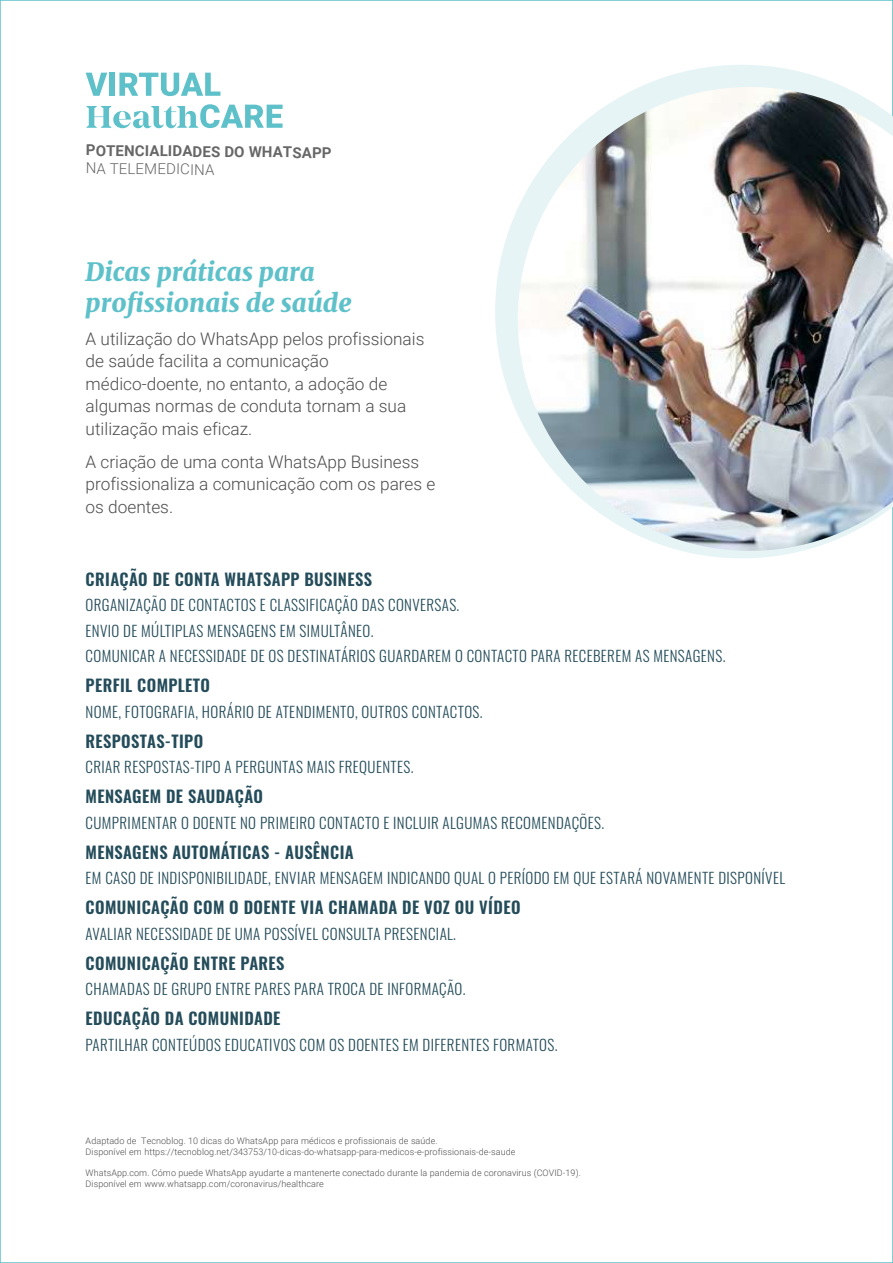
<style>
.page{position:relative;width:893px;height:1263px;background:#fff}
.page>*{position:absolute;margin:0;border:0;box-sizing:border-box;transform-origin:0 0}
.t1{font:italic 900 25.5px/30.6px "Merriweather";color:#5ec1ca}
.t2{font:300 17.25px/22.5px "Roboto";color:#4d4c4c}
.t3{font:600 16.5px "Oswald";letter-spacing:.025em;color:#244c5a}
.t4{font:300 15px/25.5px "Oswald";letter-spacing:.025em;color:#244c5a}
.t5{font:700 15px "Roboto";color:#676767}
.t6{font:300 15px "Roboto";color:#676767}
.t7{font:300 9px/10.8px "Roboto";letter-spacing:.01em;color:#4d4c4c}
</style>
<div class="page">
<svg style="left:86px;top:73px;width:21px;height:23px"></svg>
<div style="left:110px;top:73px;width:5px;height:23px;background:#5ec1ca"></div>
<svg style="left:119px;top:73px;width:101px;height:23px"></svg>
<svg style="left:86px;top:104px;width:197px;height:24px"></svg>
<svg style="left:495px;top:65px;width:398px;height:493px"></svg>
<img style="left:518px;top:87px;width:375px;height:464px">
<p class="t5" style="left:86px;top:139px;width:247px;rotate:1deg">POTENCIALIDADES DO WHATSAPP</p>
<p class="t6" style="left:86px;top:157px;width:130px;rotate:1deg">NA TELEMEDICINA</p>
<h1 class="t1" style="left:86px;top:256px;width:268px">Dicas práticas para profissionais de saúde</h1>
<p class="t2" style="left:86px;top:327px;width:340px">A utilização do WhatsApp pelos profissionais de saúde facilita a comunicação médico-doente, no entanto, a adoção de algumas normas de conduta tornam a sua utilização mais eficaz.</p>
<p class="t2" style="left:86px;top:450px;width:351px">A criação de uma conta WhatsApp Business profissionaliza a comunicação com os pares e os doentes.</p>
<p class="t3" style="left:86px;top:564px;width:288px">CRIAÇÃO DE CONTA WHATSAPP BUSINESS</p>
<p class="t4" style="left:86px;top:591px;width:641px">ORGANIZAÇÃO DE CONTACTOS E CLASSIFICAÇÃO DAS CONVERSAS.<br>ENVIO DE MÚLTIPLAS MENSAGENS EM SIMULTÂNEO.<br>COMUNICAR A NECESSIDADE DE OS DESTINATÁRIOS GUARDAREM O CONTACTO PARA RECEBEREM AS MENSAGENS.</p>
<p class="t3" style="left:86px;top:671px;width:126px">PERFIL COMPLETO</p>
<p class="t4" style="left:86px;top:697px;width:398px">NOME, FOTOGRAFIA, HORÁRIO DE ATENDIMENTO, OUTROS CONTACTOS.</p>
<p class="t3" style="left:86px;top:726px;width:119px">RESPOSTAS-TIPO</p>
<p class="t4" style="left:86px;top:753px;width:329px">CRIAR RESPOSTAS-TIPO A PERGUNTAS MAIS FREQUENTES.</p>
<p class="t3" style="left:86px;top:782px;width:179px">MENSAGEM DE SAUDAÇÃO</p>
<p class="t4" style="left:86px;top:808px;width:520px">CUMPRIMENTAR O DOENTE NO PRIMEIRO CONTACTO E INCLUIR ALGUMAS RECOMENDAÇÕES.</p>
<p class="t3" style="left:86px;top:837px;width:270px">MENSAGENS AUTOMÁTICAS - AUSÊNCIA</p>
<p class="t4" style="left:86px;top:864px;width:701px">EM CASO DE INDISPONIBILIDADE, ENVIAR MENSAGEM INDICANDO QUAL O PERÍODO EM QUE ESTARÁ NOVAMENTE DISPONÍVEL</p>
<p class="t3" style="left:86px;top:893px;width:436px">COMUNICAÇÃO COM O DOENTE VIA CHAMADA DE VOZ OU VÍDEO</p>
<p class="t4" style="left:86px;top:919px;width:372px">AVALIAR NECESSIDADE DE UMA POSSÍVEL CONSULTA PRESENCIAL.</p>
<p class="t3" style="left:86px;top:948px;width:200px">COMUNICAÇÃO ENTRE PARES</p>
<p class="t4" style="left:86px;top:975px;width:381px">CHAMADAS DE GRUPO ENTRE PARES PARA TROCA DE INFORMAÇÃO.</p>
<p class="t3" style="left:86px;top:1004px;width:196px">EDUCAÇÃO DA COMUNIDADE</p>
<p class="t4" style="left:86px;top:1030px;width:473px">PARTILHAR CONTEÚDOS EDUCATIVOS COM OS DOENTES EM DIFERENTES FORMATOS.</p>
<p class="t7" style="left:86px;top:1135px;width:431px">Adaptado de Tecnoblog. 10 dicas do WhatsApp para médicos e profissionais de saúde.<br>Disponível em https://tecnoblog.net/343753/10-dicas-do-whatsapp-para-medicos-e-profissionais-de-saude</p>
<p class="t7" style="left:86px;top:1167px;width:497px">WhatsApp.com. Cómo puede WhatsApp ayudarte a mantenerte conectado durante la pandemia de coronavirus (COVID-19).<br>Disponível em www.whatsapp.com/coronavirus/healthcare</p>
</div>
